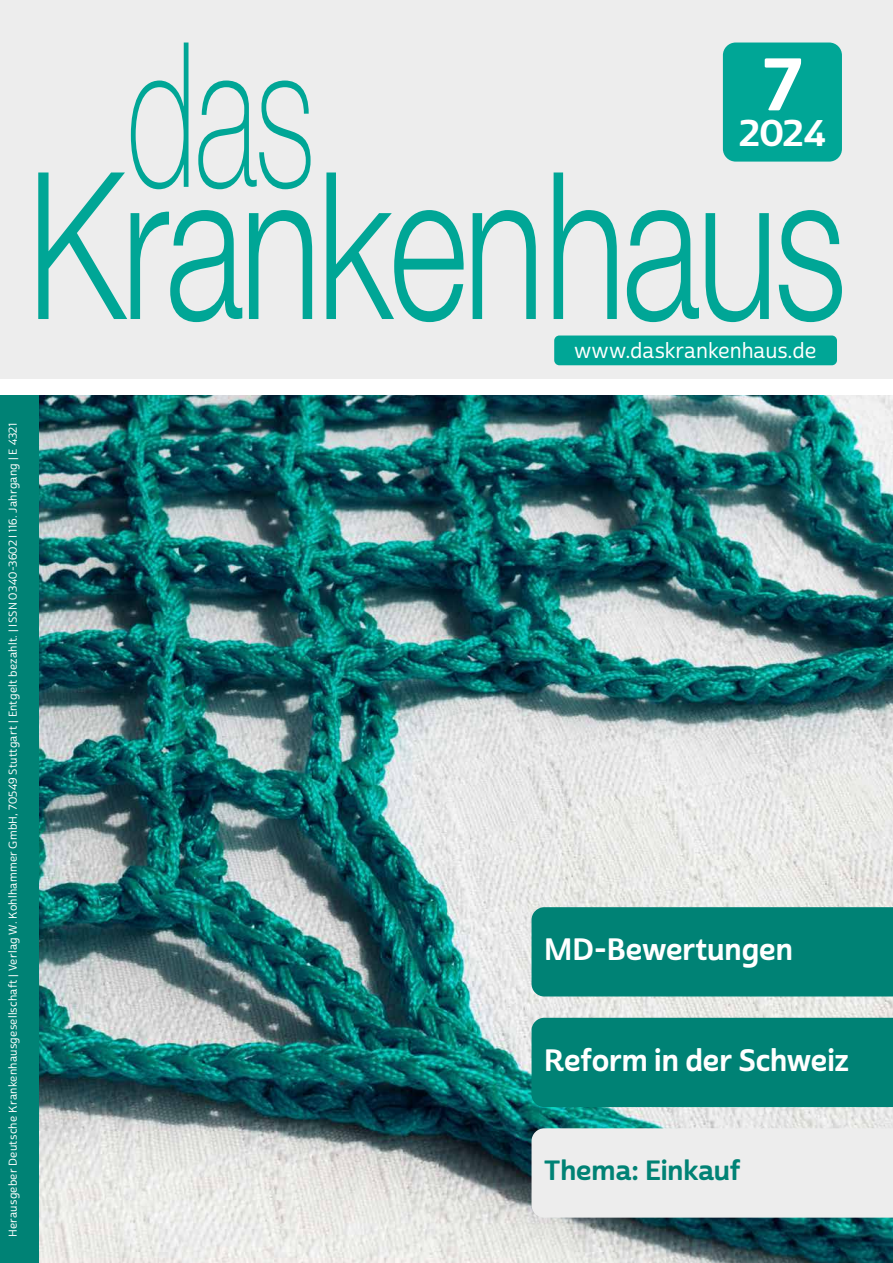
<style>
.page{position:relative;width:893px;height:1263px;background:#fff}
.page>*{position:absolute;margin:0;border:0;box-sizing:border-box;transform-origin:0 0}
.t1{font:72px "Cabrito Sans Nor Bol";color:#fff}
.t2{font:36px "Cabrito Sans Nor Bol";color:#fff}
.t3{font:30px "Cabrito Sans Nor Bol";letter-spacing:-.005em;color:#fff}
.t4{font:27px "Cabrito Sans Nor Bol";letter-spacing:-.005em;color:#008275}
.t5{font:21px "Cabrito Sans Nor Med";color:#fff}
.t6{font:11.1px "Cabrito Sans Nor Med";letter-spacing:.02em;color:#fff}
</style>
<div class="page">
<img style="left:38px;top:395px;width:855px;height:868px">
<div style="left:0;top:0;width:893px;height:378px;background:#ededed"></div>
<svg style="left:326px;top:172px;width:138px;height:150px"></svg>
<svg style="left:473px;top:210px;width:63px;height:109px"></svg>
<svg style="left:554px;top:172px;width:63px;height:147px"></svg>
<svg style="left:627px;top:210px;width:72px;height:112px"></svg>
<svg style="left:706px;top:213px;width:63px;height:109px"></svg>
<svg style="left:779px;top:210px;width:63px;height:112px"></svg>
<svg style="left:38px;top:43px;width:274px;height:279px"></svg>
<div style="left:723px;top:43px;width:119px;height:119px;background:#00a696;border-radius:13px"></div>
<div style="left:0;top:395px;width:38px;height:868px;background:#008275"></div>
<div style="left:554px;top:335px;width:283px;height:30px;background:#00a696;border-radius:5px"></div>
<div style="left:531px;top:907px;width:362px;height:89px;background:#008275"></div>
<div style="left:531px;top:1018px;width:362px;height:89px;background:#008275"></div>
<div style="left:531px;top:1128px;width:362px;height:89px;background:#ededed"></div>
<p class="t6" style="left:6px;top:1237px;width:816px;rotate:-90deg">Herausgeber Deutsche Krankenhausgesellschaft | Verlag W. Kohlhammer GmbH, 70549 Stuttgart | Entgelt bezahlt. | ISSN 0340-3602 I 116. Jahrgang | E 4321</p>
<h1 class="t1" style="left:763px;top:39px;width:40px">7</h1>
<h2 class="t2" style="left:739px;top:111px;width:88px">2024</h2>
<h3 class="t5" style="left:574px;top:338px;width:244px">www.daskrankenhaus.de</h3>
<h3 class="t3" style="left:544px;top:931px;width:250px">MD-Bewertungen</h3>
<h3 class="t3" style="left:544px;top:1041px;width:306px">Reform in der Schweiz</h3>
<h3 class="t4" style="left:544px;top:1153px;width:198px">Thema: Einkauf</h3>
</div>
